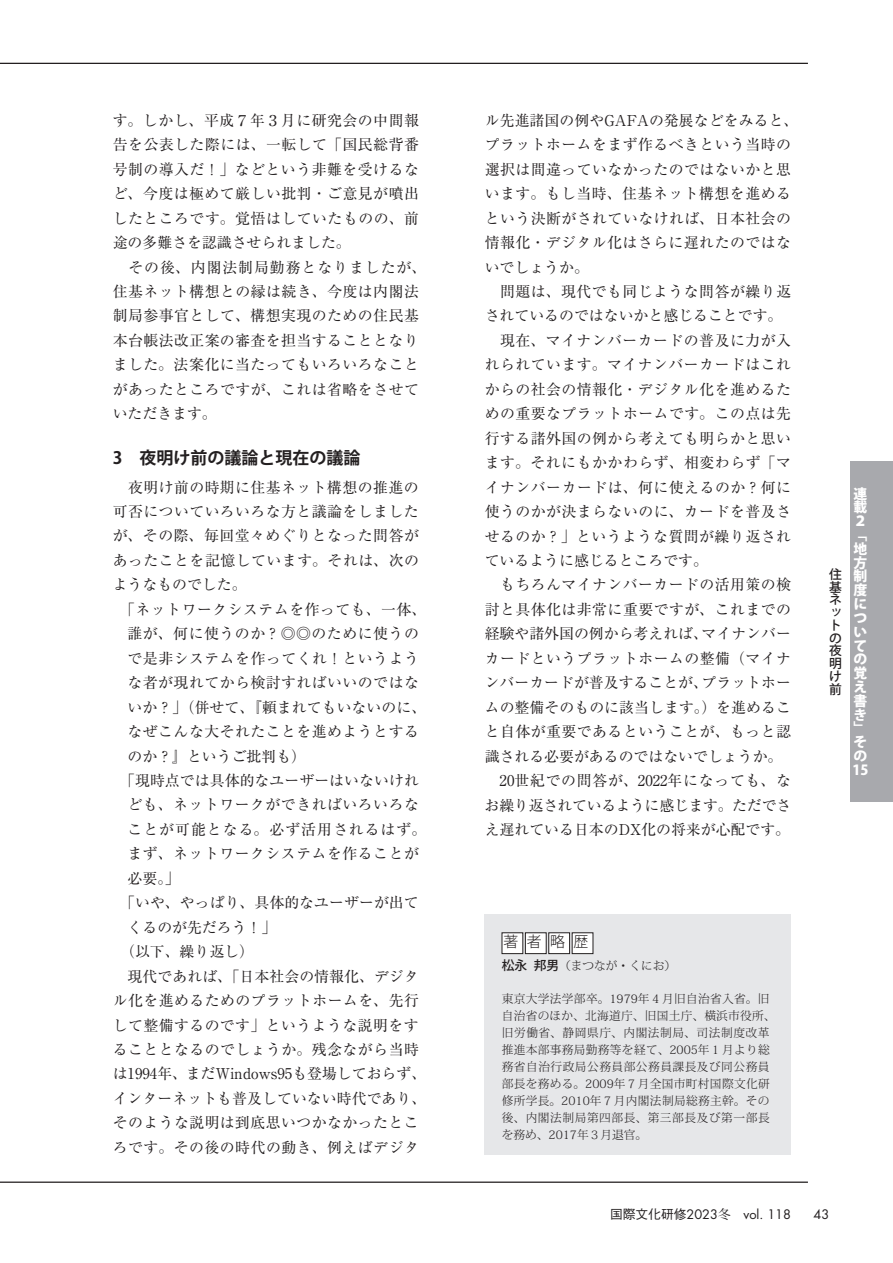
<style>
.page{position:relative;width:893px;height:1263px;background:#fff}
.page>*{position:absolute;margin:0;border:0;box-sizing:border-box;transform-origin:0 0}
.t1{font:700 16.95px "Koz Go Pro";color:#231f20}
.t2{font:14.85px/24.5px "Ryumin Pro";letter-spacing:.03em;color:#231f20}
.t3{font:14.85px "Ryumin Pro";letter-spacing:.005em;color:#231f20}
.t4{font:14.85px "Ryumin Pro";color:#231f20}
.t5{font:14.85px "Ryumin Pro";letter-spacing:.065em;color:#231f20}
.t6{font:300 14.85px "Koz Go Pro";color:#231f20}
.t7{font:800 13.8px/13.8px "Koz Go Pro";color:#fff}
.t8{font:12.75px "Futura";color:#231f20}
.t9{font:500 12.75px/12.8px "Koz Go Pro";color:#231f20}
.t10{font:300 11.7px/17px "Koz Min Pro";letter-spacing:.03em;color:#231f20}
.s1{font-family:"Koz Go Pro";font-weight:500;font-size:12.75px}
.s2{font-family:"Gothic BBB Pro";font-weight:500}
.s3{font-family:"Koz Min Pro"}
</style>
<div class="page">
<div style="left:850px;top:461px;width:43px;height:340px;background:#a8a9ad"></div>
<hr style="left:0;top:63px;width:808px;height:1px;background:#231f20">
<hr style="left:0;top:1181px;width:808px;height:2px;background:#231f20">
<div style="left:485px;top:914px;width:306px;height:240px;background:#e6e7e9"></div>
<div style="left:502px;top:933px;width:21px;height:21px;background:#fff"></div>
<div style="left:502px;top:932px;width:21px;height:22px;border:1px solid #231f20"></div>
<div style="left:525px;top:933px;width:21px;height:21px;background:#fff"></div>
<div style="left:525px;top:932px;width:21px;height:22px;border:1px solid #231f20"></div>
<div style="left:549px;top:933px;width:21px;height:21px;background:#fff"></div>
<div style="left:549px;top:932px;width:21px;height:22px;border:1px solid #231f20"></div>
<div style="left:572px;top:933px;width:21px;height:21px;background:#fff"></div>
<div style="left:572px;top:932px;width:21px;height:22px;border:1px solid #231f20"></div>
<p class="t2" style="left:113px;top:107px;width:315px">す。しかし、平成７年３月に研究会の中間報告を公表した際には、一転して「国民総背番号制の導入だ！」などという非難を受けるなど、今度は極めて厳しい批判・ご意見が噴出したところです。覚悟はしていたものの、前途の多難さを認識させられました。<br>　その後、内閣法制局勤務となりましたが、住基ネット構想との縁は続き、今度は内閣法制局参事官として、構想実現のための住民基本台帳法改正案の審査を担当することとなりました。法案化に当たってもいろいろなことがあったところですが、これは省略をさせていただきます。</p>
<p class="t1" style="left:113px;top:446px;width:249px">3　夜明け前の議論と現在の議論</p>
<p class="t2" style="left:113px;top:474px;width:308px">　夜明け前の時期に住基ネット構想の推進の</p>
<p class="t2" style="left:113px;top:498px;width:308px">可否についていろいろな方と議論をしました</p>
<p class="t2" style="left:113px;top:523px;width:308px">が、その際、毎回堂々めぐりとなった問答が</p>
<p class="t2" style="left:113px;top:547px;width:308px">あったことを記憶しています。それは、次の</p>
<p class="t4" style="left:113px;top:573px;width:135px">ようなものでした。</p>
<p class="t2" style="left:120px;top:596px;width:308px">「ネットワークシステムを作っても、一体、</p>
<p class="t2" style="left:128px;top:620px;width:293px">誰が、何に使うのか？◎◎のために使うの</p>
<p class="t2" style="left:128px;top:645px;width:293px">で是非システムを作ってくれ！というよう</p>
<p class="t2" style="left:128px;top:669px;width:293px">な者が現れてから検討すればいいのではな</p>
<p class="t3" style="left:128px;top:695px;width:300px">いか？」（併せて、『頼まれてもいないのに、</p>
<p class="t2" style="left:128px;top:718px;width:293px">なぜこんな大それたことを進めようとする</p>
<p class="t4" style="left:128px;top:744px;width:180px">のか？』というご批判も）</p>
<p class="t3" style="left:120px;top:769px;width:300px">「現時点では具体的なユーザーはいないけれ</p>
<p class="t2" style="left:128px;top:792px;width:293px">ども、ネットワークができればいろいろな</p>
<p class="t5" style="left:128px;top:818px;width:300px">ことが可能となる。必ず活用されるはず。</p>
<p class="t2" style="left:128px;top:840px;width:293px">まず、ネットワークシステムを作ることが</p>
<p class="t2" style="left:128px;top:865px;width:54px">必要。」</p>
<p class="t3" style="left:120px;top:891px;width:300px">「いや、やっぱり、具体的なユーザーが出て</p>
<p class="t4" style="left:128px;top:915px;width:150px">くるのが先だろう！」</p>
<p class="t2" style="left:120px;top:938px;width:135px">（以下、繰り返し）</p>
<p class="t3" style="left:113px;top:964px;width:308px">　現代であれば、「日本社会の情報化、デジタ</p>
<p class="t2" style="left:113px;top:987px;width:308px">ル化を進めるためのプラットホームを、先行</p>
<p class="t2" style="left:113px;top:1012px;width:308px">して整備するのです」というような説明をす</p>
<p class="t2" style="left:113px;top:1036px;width:308px">ることとなるのでしょうか。残念ながら当時</p>
<p class="t4" style="left:113px;top:1062px;width:315px">は1994年、まだWindows95も登場しておらず、</p>
<p class="t3" style="left:113px;top:1087px;width:315px">インターネットも普及していない時代であり、</p>
<p class="t2" style="left:113px;top:1109px;width:308px">そのような説明は到底思いつかなかったとこ</p>
<p class="t2" style="left:113px;top:1134px;width:308px">ろです。その後の時代の動き、例えばデジタ</p>
<p class="t2" style="left:485px;top:107px;width:315px">ル先進諸国の例やGAFAの発展などをみると、プラットホームをまず作るべきという当時の選択は間違っていなかったのではないかと思います。もし当時、住基ネット構想を進めるという決断がされていなければ、日本社会の情報化・デジタル化はさらに遅れたのではないでしょうか。<br>　問題は、現代でも同じような問答が繰り返されているのではないかと感じることです。　現在、マイナンバーカードの普及に力が入れられています。マイナンバーカードはこれからの社会の情報化・デジタル化を進めるための重要なプラットホームです。この点は先行する諸外国の例から考えても明らかと思います。それにもかかわらず、相変わらず「マイナンバーカードは、何に使えるのか？何に使うのかが決まらないのに、カードを普及させるのか？」というような質問が繰り返されているように感じるところです。<br>　もちろんマイナンバーカードの活用策の検討と具体化は非常に重要ですが、これまでの経験や諸外国の例から考えれば、マイナンバーカードというプラットホームの整備（マイナンバーカードが普及することが、プラットホームの整備そのものに該当します。）を進めること自体が重要であるということが、もっと認識される必要があるのではないでしょうか。　20世紀での問答が、2022年になっても、なお繰り返されているように感じます。ただでさえ遅れている日本のDX化の将来が心配です。</p>
<p class="t9" style="left:829px;top:568px;width:14px">住基ネットの夜明け前</p>
<p class="t7" style="left:852px;top:487px;width:18px">連載<br>２「地方制度についての覚え書き」その<br>15</p>
<p class="t6" style="left:503px;top:932px;width:87px">著者略歴</p>
<p class="t10" style="left:502px;top:956px;width:176px"><span class="s1">松永邦男</span>（まつなが・くにお）</p>
<p class="t10" style="left:502px;top:990px;width:275px">東京大学法学部卒。1979年４月旧自治省入省。旧自治省のほか、北海道庁、旧国土庁、横浜市役所、旧労働省、静岡県庁、内閣法制局、司法制度改革推進本部事務局勤務等を経て、2005年１月より総務省自治行政局公務員部公務員課長及び同公務員部長を務める。2009年７月全国市町村国際文化研修所学長。2010年７月内閣法制局総務主幹。その後、内閣法制局第四部長、第三部長及び第一部長を務め、2017年３月退官。</p>
<p class="t8" style="left:610px;top:1205px;width:182px"><span class="s2">国際文化研修</span>2023<span class="s3">冬　</span>vol. 118</p>
<p class="t8" style="left:813px;top:1205px;width:17px">43</p>
</div>
